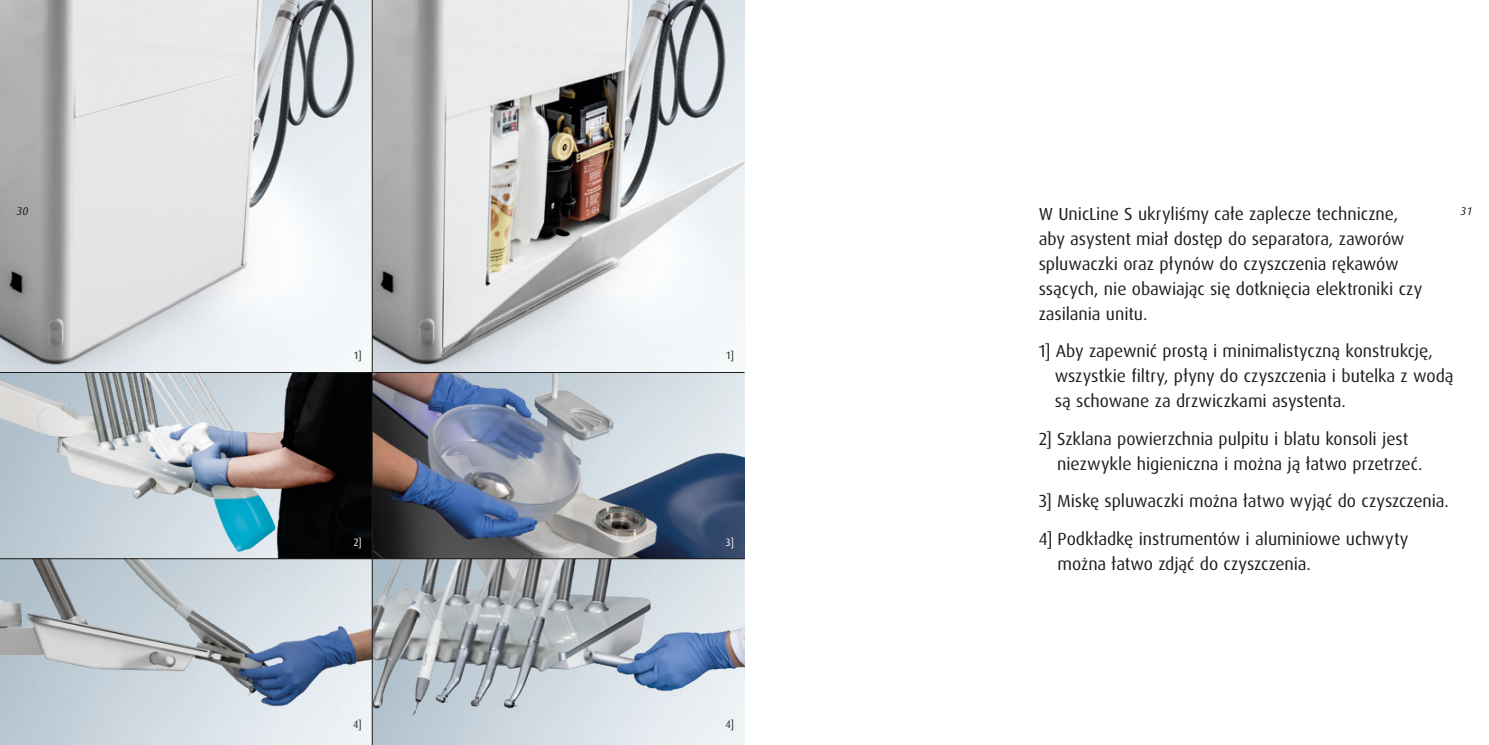
<style>
.page{position:relative;width:1489px;height:745px;background:#fff}
.page>*{position:absolute;margin:0;border:0;box-sizing:border-box;transform-origin:0 0}
.t1{font:17.5px/25px "Dax Pro";letter-spacing:-.005em;color:#1d1d1b}
.t2{font:italic 11.25px "Dax";color:#1d1d1b}
.t3{font:10.62px "Dax";color:#1d1d1b;scale:.95 1}
.t4{font:10.62px "Dax";color:#fff;scale:.95 1}
</style>
<div class="page">
<img style="left:0;top:0;width:744px;height:744px">
<img style="left:0;top:373px;width:372px;height:336px">
<img style="left:373px;top:373px;width:371px;height:350px">
<hr style="left:372px;top:0;width:1px;height:744px;background:#1d1d1b">
<hr style="left:0;top:558px;width:744px;height:1px;background:#1d1d1b">
<hr style="left:0;top:372px;width:744px;height:1px;background:#1d1d1b">
<p class="t2" style="left:16px;top:203px;width:13px">30</p>
<p class="t1" style="left:1038px;top:201px;width:361px">W UnicLine S ukryliśmy całe zaplecze techniczne,</p>
<p class="t2" style="left:1460px;top:203px;width:13px">31</p>
<p class="t1" style="left:1038px;top:226px;width:385px">aby asystent miał dostęp do separatora, zaworów spluwaczki oraz płynów do czyszczenia rękawów ssących, nie obawiając się dotknięcia elektroniki czy zasilania unitu.</p>
<p class="t1" style="left:1054px;top:338px;width:400px;text-indent:-16px">1] Aby zapewnić prostą i minimalistyczną konstrukcję, wszystkie filtry, płyny do czyszczenia i butelka z wodą są schowane za drzwiczkami asystenta.</p>
<p class="t1" style="left:1057px;top:426px;width:367px;text-indent:-18px">2] Szklana powierzchnia pulpitu i blatu konsoli jest niezwykle higieniczna i można ją łatwo przetrzeć.</p>
<p class="t1" style="left:1038px;top:482px;width:411px;line-height:37.5px">3] Miskę spluwaczki można łatwo wyjąć do czyszczenia.<br>4] Podkładkę instrumentów i aluminiowe uchwyty</p>
<p class="t1" style="left:1057px;top:551px;width:255px">można łatwo zdjąć do czyszczenia.</p>
<p class="t3" style="left:353px;top:349px;width:10px">1]</p>
<p class="t3" style="left:725px;top:349px;width:10px">1]</p>
<p class="t4" style="left:353px;top:535px;width:10px">2]</p>
<p class="t4" style="left:725px;top:535px;width:10px">3]</p>
<p class="t3" style="left:353px;top:718px;width:10px">4]</p>
<p class="t3" style="left:725px;top:718px;width:10px">4]</p>
</div>
